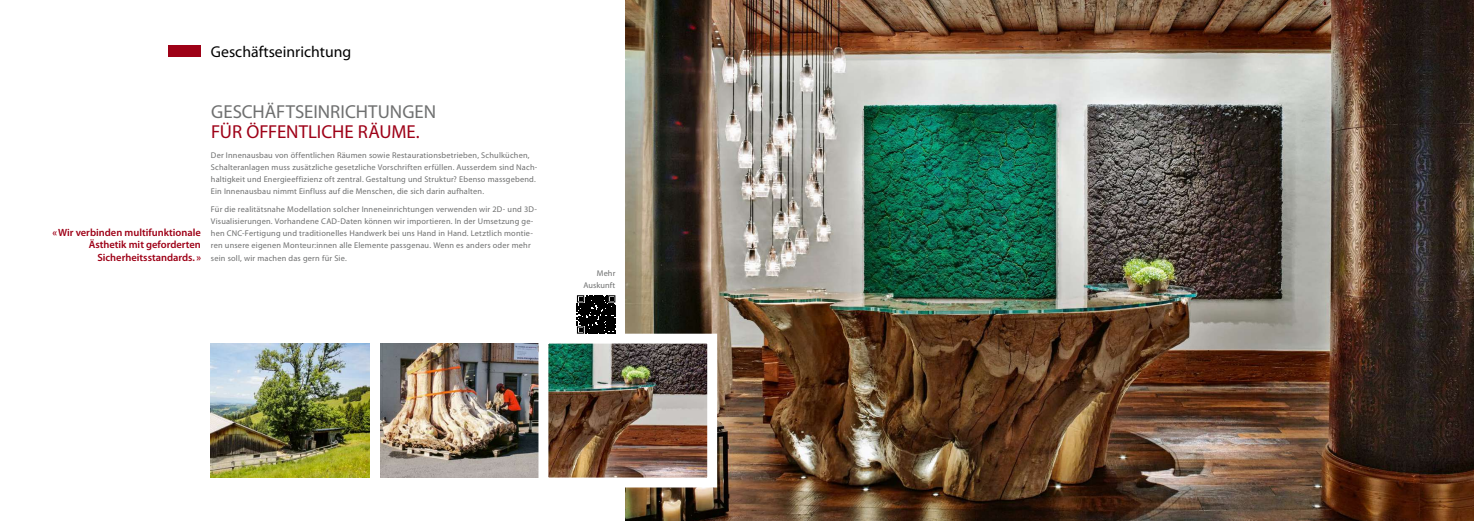
<style>
.page{position:relative;width:1474px;height:521px;background:#fff}
.page>*{position:absolute;margin:0;border:0;box-sizing:border-box;transform-origin:0 0}
.t1{font:18.81px "Myriad Pro";color:#6f7070}
.t2{font:18.81px "Myriad Pro";letter-spacing:-.005em;color:#9e0117}
.t3{font:15.75px "Myriad Pro";color:#000}
.t4{font:600 10.5px/12.2px "Myriad Pro";color:#9e0117;text-align:right}
.t5{font:8.31px/12.2px "Myriad Pro";letter-spacing:.02em;color:#6f7070}
</style>
<div class="page">
<div style="left:169px;top:46px;width:32px;height:11px;background:#9e0117"></div>
<img style="left:625px;top:0;width:848px;height:521px">
<img style="left:211px;top:344px;width:159px;height:133px">
<img style="left:381px;top:344px;width:152px;height:133px">
<img style="left:533px;top:329px;width:189px;height:163px">
<svg style="left:577px;top:295px;width:38px;height:39px"></svg>
<h2 class="t3" style="left:211px;top:42px;width:142px">Geschäftseinrichtung</h2>
<p class="t4" style="left:53px;top:226px;width:150px">«Wir verbinden multifunktionale<br>Ästhetik mit geforderten<br>Sicherheitsstandards. »</p>
<h1 class="t1" style="left:211px;top:100px;width:226px">GESCHÄFTSEINRICHTUNGEN</h1>
<h1 class="t2" style="left:211px;top:120px;width:210px">FÜR ÖFFENTLICHE RÄUME.</h1>
<p class="t5" style="left:211px;top:149px;width:328px">Der Innenausbau von öffentlichen Räumen sowie Restaurationsbetrieben, Schulküchen, Schalteranlagen muss zusätzliche gesetzliche Vorschriften erfüllen. Ausserdem sind Nach&shy;haltigkeit und Energieeffizienz oft zentral. Gestaltung und Struktur? Ebenso massgebend.<br>Ein Innenausbau nimmt Einfluss auf die Menschen, die sich darin aufhalten.</p>
<p class="t5" style="left:211px;top:203px;width:327px">Für die realitätsnahe Modellation solcher Inneneinrichtungen verwenden wir 2D- und 3D-Visualisierungen. Vorhandene CAD-Daten können wir importieren. In der Umsetzung ge&shy;hen CNC-Fertigung und traditionelles Handwerk bei uns Hand in Hand. Letztlich montie&shy;ren unsere eigenen Monteur:innen alle Elemente passgenau. Wenn es anders oder mehr sein soll, wir machen das gern für Sie.</p>
<p class="t5" style="left:583px;top:266px;width:34px;text-align:right">Mehr<br>Auskunft</p>
</div>
